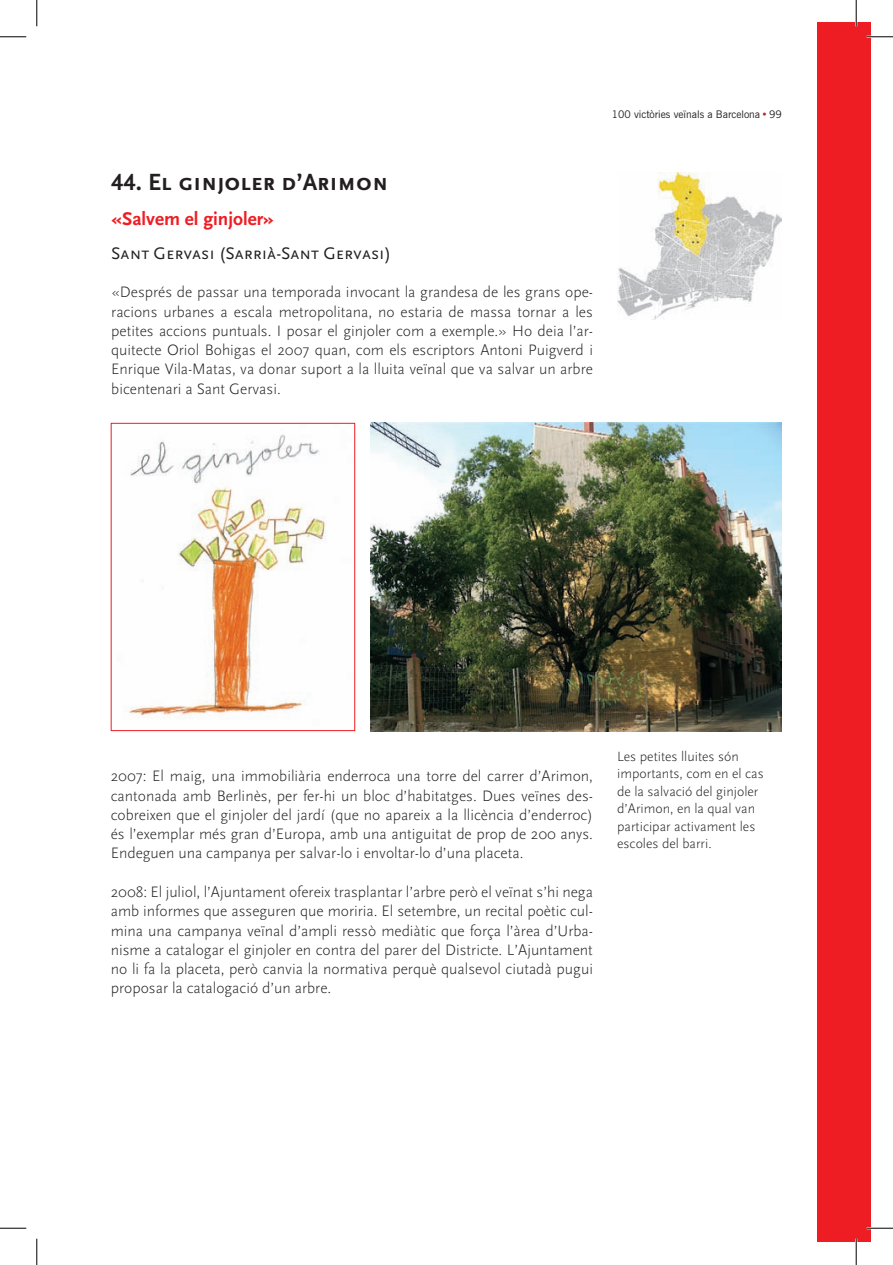
<style>
.page{position:relative;width:893px;height:1265px;background:#fff}
.page>*{position:absolute;margin:0;border:0;box-sizing:border-box;transform-origin:0 0}
.t1{font:700 24.5px "Scala Sans Caps";color:#231f20}
.t2{font:700 19.25px "Scala Sans";color:#ee1d23}
.t3{font:17.5px "Scala Sans Caps";color:#231f20}
.t4{font:300 15.75px/19.2px "Scala Sans";color:#231f20;text-align:justify}
.t5{font:300 14px/17.5px "Scala Sans";color:#231f20}
.t6{font:10.5px "News Gothic BT";color:#231f20}
.s1{color:#b7282e}
</style>
<div class="page">
<div style="left:817px;top:22px;width:53px;height:1218px;background:#ee1d23"></div>
<img style="left:370px;top:423px;width:411px;height:308px">
<img style="left:128px;top:434px;width:198px;height:284px">
<div style="left:111px;top:423px;width:244px;height:308px;border:1px solid #ee1d23"></div>
<img style="left:617px;top:172px;width:163px;height:147px">
<hr style="left:866px;top:36px;width:26px;height:2px;background:#fff">
<hr style="left:866px;top:1226px;width:26px;height:2px;background:#fff">
<hr style="left:854px;top:0;width:2px;height:26px;background:#fff">
<hr style="left:854px;top:1238px;width:2px;height:26px;background:#fff">
<svg style="left:0;top:36px;width:26px;height:1px"></svg>
<svg style="left:866px;top:36px;width:26px;height:1px"></svg>
<svg style="left:0;top:1227px;width:26px;height:1px"></svg>
<svg style="left:866px;top:1227px;width:26px;height:1px"></svg>
<svg style="left:36px;top:0;width:1px;height:26px"></svg>
<svg style="left:36px;top:1238px;width:1px;height:26px"></svg>
<svg style="left:855px;top:0;width:1px;height:26px"></svg>
<svg style="left:855px;top:1238px;width:1px;height:26px"></svg>
<p class="t6" style="left:611px;top:108px;width:171px">100 victòries veïnals a Barcelona <span class="s1">•</span> 99</p>
<h1 class="t1" style="left:111px;top:169px;width:278px">44. El ginjoler d’Arimon</h1>
<p class="t2" style="left:111px;top:208px;width:164px">«Salvem el ginjoler»</p>
<p class="t3" style="left:111px;top:243px;width:281px">Sant Gervasi (Sarrià-Sant Gervasi)</p>
<p class="t4" style="left:111px;top:283px;width:483px">«Després de passar una temporada invocant la grandesa de les grans ope&shy;racions urbanes a escala metropolitana, no estaria de massa tornar a les petites accions puntuals. I posar el ginjoler com a exemple.» Ho deia l’ar&shy;quitecte Oriol Bohigas el 2007 quan, com els escriptors Antoni Puigverd i Enrique Vila-Matas, va donar suport a la lluita veïnal que va salvar un arbre bicentenari a Sant Gervasi.</p>
<p class="t4" style="left:111px;top:766px;width:483px">2007: El maig, una immobiliària enderroca una torre del carrer d’Arimon, cantonada amb Berlinès, per fer-hi un bloc d’habitatges. Dues veïnes des&shy;cobreixen que el ginjoler del jardí (que no apareix a la llicència d’enderroc) és l’exemplar més gran d’Europa, amb una antiguitat de prop de 200 anys.<br>Endeguen una campanya per salvar-lo i envoltar-lo d’una placeta.</p>
<p class="t4" style="left:111px;top:882px;width:483px">2008: El juliol, l’Ajuntament ofereix trasplantar l’arbre però el veïnat s’hi nega amb informes que asseguren que moriria. El setembre, un recital poètic cul&shy;mina una campanya veïnal d’ampli ressò mediàtic que força l’àrea d’Urba&shy;nisme a catalogar el ginjoler en contra del parer del Districte. L’Ajuntament no li fa la placeta, però canvia la normativa perquè qualsevol ciutadà pugui proposar la catalogació d’un arbre.</p>
<p class="t5" style="left:617px;top:747px;width:148px">Les petites lluites són importants, com en el cas de la salvació del ginjoler d’Arimon, en la qual van participar activament les escoles del barri.</p>
</div>
